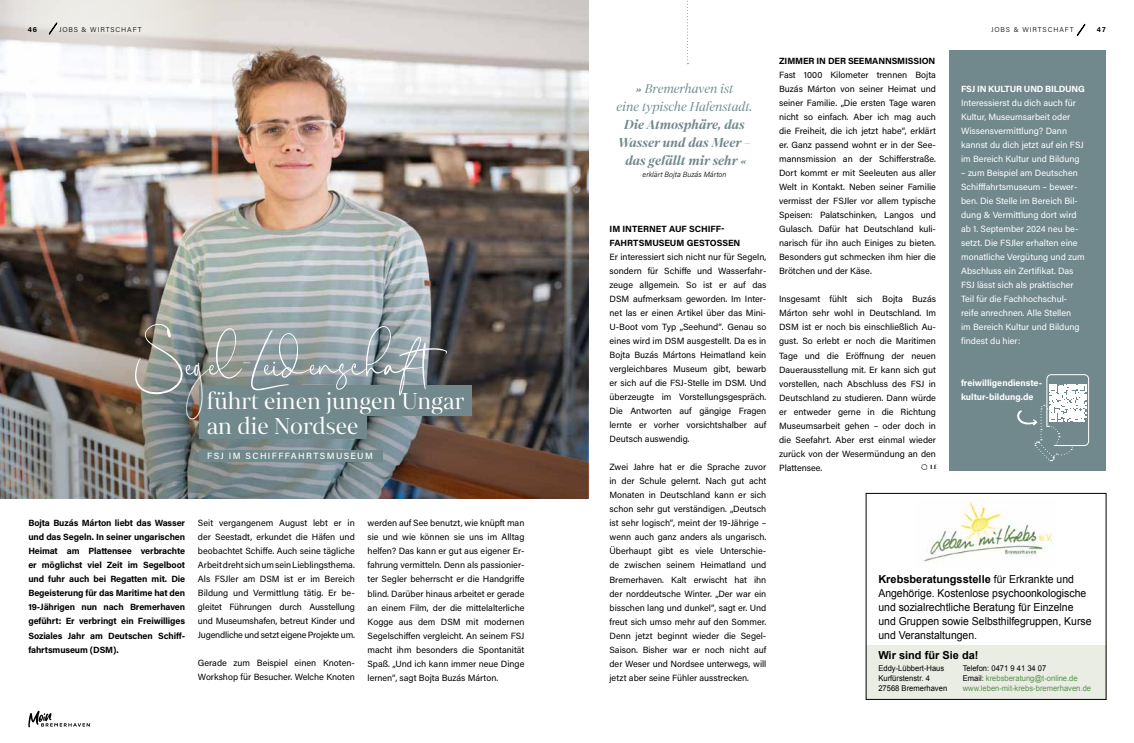
<style>
.page{position:relative;width:1134px;height:743px;background:#fff}
.page>*{position:absolute;margin:0;border:0;box-sizing:border-box;transform-origin:0 0}
.t1{font:50px "Blue Signature PERSONALUSE";color:#fff}
.t2{font:25px/25px "Mixta Pro";color:#fff}
.t3{font:italic 700 14px/18px "Mixta Pro";color:#71888d;text-align:center}
.t4{font:italic 14px/18px "Mixta Pro";color:#71888d;text-align:center}
.t5{font:11px/14px "Arial";color:#000;scale:.95 1}
.t6{font:700 11px "Arial";color:#000}
.t7{font:9px/14px "Acumin Pro";color:#000;text-align:justify}
.t8{font:9px/14px "Acumin Pro";color:#fff}
.t9{font:700 9px/14px "Acumin Pro";letter-spacing:-.01em;color:#000}
.t10{font:700 9px "Acumin Pro";letter-spacing:-.005em;color:#fff}
.t11{font:500 9px "Acumin Pro";letter-spacing:.15em;color:#fff}
.t12{font:8px/10px "Arial";color:#5b914f;scale:.95 1}
.t13{font:8px/10px "Arial";color:#000;scale:.95 1}
.t14{font:italic 300 7.5px "Acumin Pro";color:#000}
.t15{font:300 7px "Acumin Pro";letter-spacing:.13em;color:#000}
.t16{font:700 7px "Acumin Pro";color:#000}
.t17{font:700 6px "Quiche Sans";color:#000}
.s1{font-weight:900}
.s2{font-family:"Poppins";font-weight:300;font-size:11px}
.s3{font-weight:700}
.s4{color:#000}
</style>
<div class="page">
<img style="left:0;top:0;width:588px;height:190px">
<img style="left:0;top:190px;width:588px;height:308px">
<div style="left:949px;top:50px;width:157px;height:420px;background:#71888d"></div>
<div style="left:199px;top:385px;width:273px;height:31px;background:#71888d"></div>
<div style="left:199px;top:408px;width:168px;height:31px;background:#71888d"></div>
<div style="left:199px;top:450px;width:184px;height:11px;background:#71888d"></div>
<svg style="left:1017px;top:374px;width:72px;height:88px"></svg>
<svg style="left:687px;top:0;width:1px;height:64px"></svg>
<svg style="left:0;top:0;width:228px;height:175px"></svg>
<svg style="left:1077px;top:23px;width:8px;height:13px"></svg>
<svg style="left:49px;top:21px;width:8px;height:14px"></svg>
<svg style="left:28px;top:710px;width:62px;height:17px"></svg>
<img style="left:923px;top:501px;width:130px;height:61px">
<div style="left:866px;top:645px;width:240px;height:55px;background:#e9ede4"></div>
<div style="left:866px;top:493px;width:240px;height:207px;border:1px solid #000"></div>
<p class="t16" style="left:28px;top:25px;width:11px">46</p>
<p class="t15" style="left:59px;top:25px;width:84px">JOBS &amp; WIRTSCHAFT</p>
<p class="t15" style="left:991px;top:25px;width:84px">JOBS &amp; WIRTSCHAFT</p>
<p class="t16" style="left:1097px;top:25px;width:10px">47</p>
<h1 class="t1" style="left:136px;top:342px;width:335px">Segel-Leidenschaft</h1>
<h2 class="t2" style="left:207px;top:388px;width:259px">führt einen jungen Ungar an die Nordsee</h2>
<p class="t11" style="left:207px;top:449px;width:167px">FSJ IM SCHIFFFAHRTSMUSEUM</p>
<p class="t9" style="left:28px;top:516px;width:158px;text-align:justify">Bojta Buzás Márton liebt das Wasser und das Segeln. In seiner ungarischen Heimat am Plattensee verbrachte er möglichst viel Zeit im Segelboot und fuhr auch bei Regatten mit. Die Begeisterung für das Maritime hat den 19-Jährigen nun nach Bremerhaven geführt: Er verbringt ein Freiwilliges Soziales Jahr am Deutschen Schiff&shy;fahrtsmuseum (DSM).</p>
<p class="t7" style="left:368px;top:516px;width:158px">werden auf See benutzt, wie knüpft man sie und wie können sie uns im Alltag helfen? Das kann er gut aus eigener Er&shy;fahrung vermitteln. Denn als passionier&shy;ter Segler beherrscht er die Handgriffe blind. Darüber hinaus arbeitet er gerade an einem Film, der die mittelalterliche Kogge aus dem DSM mit modernen Segelschiffen vergleicht. An seinem FSJ macht ihm besonders die Spontanität Spaß. „Und ich kann immer neue Dinge lernen“, sagt Bojta Buzás Márton.</p>
<p class="t7" style="left:198px;top:516px;width:158px">Seit vergangenem August lebt er in der Seestadt, erkundet die Häfen und beobachtet Schiffe. Auch seine tägliche Arbeit dreht sich um sein Lieblingsthema.<br>Als FSJler am DSM ist er im Bereich Bildung und Vermittlung tätig. Er be&shy;gleitet Führungen durch Ausstellung und Museumshafen, betreut Kinder und Jugendliche und setzt eigene Projekte um.</p>
<p class="t7" style="left:198px;top:656px;width:158px">Gerade zum Beispiel einen Knoten-<br>Workshop für Besucher. Welche Knoten</p>
<h3 class="t4" style="left:616px;top:80px;width:137px"><span class="s1">»</span> Bremerhaven ist<br>eine typische Hafenstadt.</h3>
<h3 class="t3" style="left:618px;top:116px;width:134px">Die Atmosphäre, das<br>Wasser und das Meer – das gefällt mir sehr <span class="s1">«</span></h3>
<p class="t14" style="left:642px;top:169px;width:85px">erklärt Bojta Buzás Márton</p>
<p class="t9" style="left:609px;top:222px;width:132px">IM INTERNET AUF SCHIFF-<br>FAHRTSMUSEUM GESTOSSEN</p>
<p class="t7" style="left:609px;top:250px;width:158px">Er interessiert sich nicht nur für Segeln, sondern für Schiffe und Wasserfahr&shy;zeuge allgemein. So ist er auf das DSM aufmerksam geworden. Im Inter&shy;net las er einen Artikel über das Mini-U-Boot vom Typ „Seehund“. Genau so eines wird im DSM ausgestellt. Da es in Bojta Buzás Mártons Heimatland kein vergleichbares Museum gibt, bewarb er sich auf die FSJ-Stelle im DSM. Und überzeugte im Vorstellungsgespräch.<br>Die Antworten auf gängige Fragen lernte er vorher vorsichtshalber auf Deutsch auswendig.</p>
<p class="t7" style="left:609px;top:460px;width:158px">Zwei Jahre hat er die Sprache zuvor in der Schule gelernt. Nach gut acht Monaten in Deutschland kann er sich schon sehr gut verständigen. „Deutsch ist sehr logisch“, meint der 19-Jährige – wenn auch ganz anders als ungarisch.<br>Überhaupt gibt es viele Unterschie&shy;de zwischen seinem Heimatland und Bremerhaven. Kalt erwischt hat ihn der norddeutsche Winter. „Der war ein bisschen lang und dunkel“, sagt er. Und freut sich umso mehr auf den Sommer.<br>Denn jetzt beginnt wieder die Segel-Saison. Bisher war er noch nicht auf der Weser und Nordsee unterwegs, will jetzt aber seine Fühler ausstrecken.</p>
<p class="t9" style="left:779px;top:54px;width:158px">ZIMMER IN DER SEEMANNSMISSION</p>
<p class="t7" style="left:779px;top:68px;width:158px">Fast 1000 Kilometer trennen Bojta Buzás Márton von seiner Heimat und seiner Familie. „Die ersten Tage waren nicht so einfach. Aber ich mag auch die Freiheit, die ich jetzt habe“, erklärt er. Ganz passend wohnt er in der See&shy;mannsmission an der Schifferstraße.<br>Dort kommt er mit Seeleuten aus aller Welt in Kontakt. Neben seiner Familie vermisst der FSJler vor allem typische Speisen: Palatschinken, Langos und Gulasch. Dafür hat Deutschland kuli&shy;narisch für ihn auch Einiges zu bieten.<br>Besonders gut schmecken ihm hier die Brötchen und der Käse.</p>
<p class="t7" style="left:779px;top:292px;width:158px">Insgesamt fühlt sich Bojta Buzás Márton sehr wohl in Deutschland. Im DSM ist er noch bis einschließlich Au&shy;gust. So erlebt er noch die Maritimen Tage und die Eröffnung der neuen Dauerausstellung mit. Er kann sich gut vorstellen, nach Abschluss des FSJ in Deutschland zu studieren. Dann würde er entweder gerne in die Richtung Museumsarbeit gehen – oder doch in die Seefahrt. Aber erst einmal wieder zurück von der Wesermündung an den Plattensee.</p>
<p class="t17" style="left:921px;top:463px;width:19px"><span class="s2">◌</span> LE</p>
<p class="t10" style="left:961px;top:83px;width:125px">FSJ IN KULTUR UND BILDUNG</p>
<p class="t8" style="left:961px;top:96px;width:124px">Interessierst du dich auch für<br>Kultur, Museumsarbeit oder<br>Wissensvermittlung? Dann kannst du dich jetzt auf ein FSJ im Bereich Kultur und Bildung</p>
<p class="t8" style="left:961px;top:166px;width:125px">– zum Beispiel am Deutschen<br>Schifffahrtsmuseum – bewer&shy;ben. Die Stelle im Bereich Bil&shy;dung &amp; Vermittlung dort wird ab 1. September 2024 neu be&shy;setzt. Die FSJler erhalten eine monatliche Vergütung und zum<br>Abschluss ein Zertifikat. Das<br>FSJ lässt sich als praktischer<br>Teil für die Fachhochschul&shy;reife anrechnen. Alle Stellen<br>im Bereich Kultur und Bildung findest du hier:</p>
<p class="t10" style="left:961px;top:377px;width:83px">freiwilligendienste-</p>
<p class="t10" style="left:961px;top:391px;width:74px">kultur-bildung.de</p>
<p class="t5" style="left:878px;top:572px;width:226px"><span class="s3">Krebsberatungsstelle</span> für Erkrankte und Angehörige. Kostenlose psychoonkologische und sozialrechtliche Beratung für Einzelne und Gruppen sowie Selbsthilfegruppen, Kurse und Veranstaltungen.</p>
<p class="t13" style="left:878px;top:663px;width:74px">Eddy-Lübbert-Haus<br>Kurfürstenstr. 4<br>27568 Bremerhaven</p>
<p class="t12" style="left:963px;top:663px;width:137px"><span class="s4">Telefon: 0471 9 41 34 07<br>Email:</span> krebsberatung@t-online.de www.leben-mit-krebs-bremerhaven.de</p>
<p class="t6" style="left:878px;top:648px;width:102px">Wir sind für Sie da!</p>
</div>
